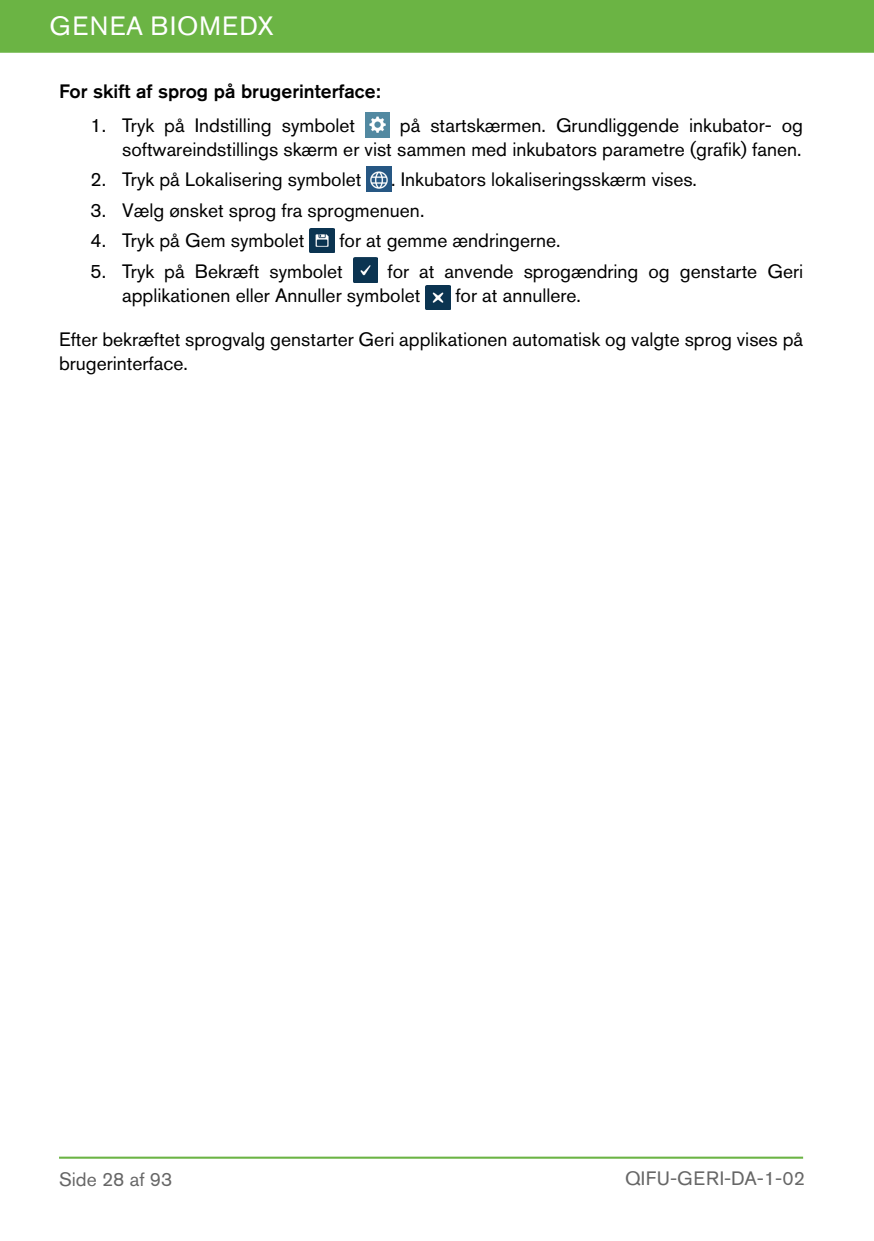
<style>
.page{position:relative;width:874px;height:1241px;background:#fff}
.page>*{position:absolute;margin:0;border:0;box-sizing:border-box;transform-origin:0 0}
.t1{font:26.25px "Akzidenz Grotesk Std";letter-spacing:.055em;color:#fff}
.t2{font:19.25px/23.6px "Akzidenz Grotesk Std";color:#000}
.t3{font:500 19.25px "Akzidenz Grotesk Std";color:#000}
.t4{font:19.25px "Akzidenz Grotesk Std";letter-spacing:.03em;color:#666}
.t5{font:19.25px "Akzidenz Grotesk Std";color:#666}
</style>
<div class="page">
<div style="left:0;top:0;width:873px;height:53px;background:#6bb444"></div>
<hr style="left:59px;top:1156px;width:743px;height:2px;background:#6bb444">
<img style="left:365px;top:113px;width:24px;height:24px">
<img style="left:366px;top:167px;width:25px;height:24px">
<img style="left:309px;top:228px;width:25px;height:25px">
<img style="left:353px;top:258px;width:24px;height:24px">
<img style="left:425px;top:285px;width:25px;height:24px">
<h1 class="t1" style="left:50px;top:11px;width:225px">GENEA BIOMEDX</h1>
<p class="t3" style="left:59px;top:79px;width:323px">For skift af sprog på brugerinterface:</p>
<p class="t2" style="left:90px;top:113px;width:266px">1. Tryk på Indstilling symbolet</p>
<p class="t2" style="left:122px;top:113px;width:682px;text-align:right">på startskærmen. Grundliggende inkubator- og<br>softwareindstillings skærm er vist sammen med inkubators parametre (grafik) fanen.</p>
<p class="t2" style="left:90px;top:167px;width:272px">2. Tryk på Lokalisering symbolet</p>
<p class="t2" style="left:391px;top:167px;width:307px">. Inkubators lokaliseringsskærm vises.</p>
<p class="t2" style="left:90px;top:198px;width:335px">3. Vælg ønsket sprog fra sprogmenuen.</p>
<p class="t2" style="left:90px;top:229px;width:215px">4. Tryk på Gem symbolet</p>
<p class="t2" style="left:339px;top:229px;width:223px">for at gemme ændringerne.</p>
<p class="t2" style="left:90px;top:259px;width:254px">5. Tryk på Bekræft symbolet</p>
<p class="t2" style="left:122px;top:259px;width:682px;text-indent:265px">for at anvende sprogændring og genstarte Geri applikationen eller Annuller symbolet</p>
<p class="t2" style="left:455px;top:283px;width:127px">for at annullere.</p>
<p class="t2" style="left:59px;top:328px;width:745px">Efter bekræftet sprogvalg genstarter Geri applikationen automatisk og valgte sprog vises på brugerinterface.</p>
<p class="t5" style="left:59px;top:1167px;width:115px">Side 28 af 93</p>
<p class="t4" style="left:624px;top:1166px;width:181px">QIFU-GERI-DA-1-02</p>
</div>
